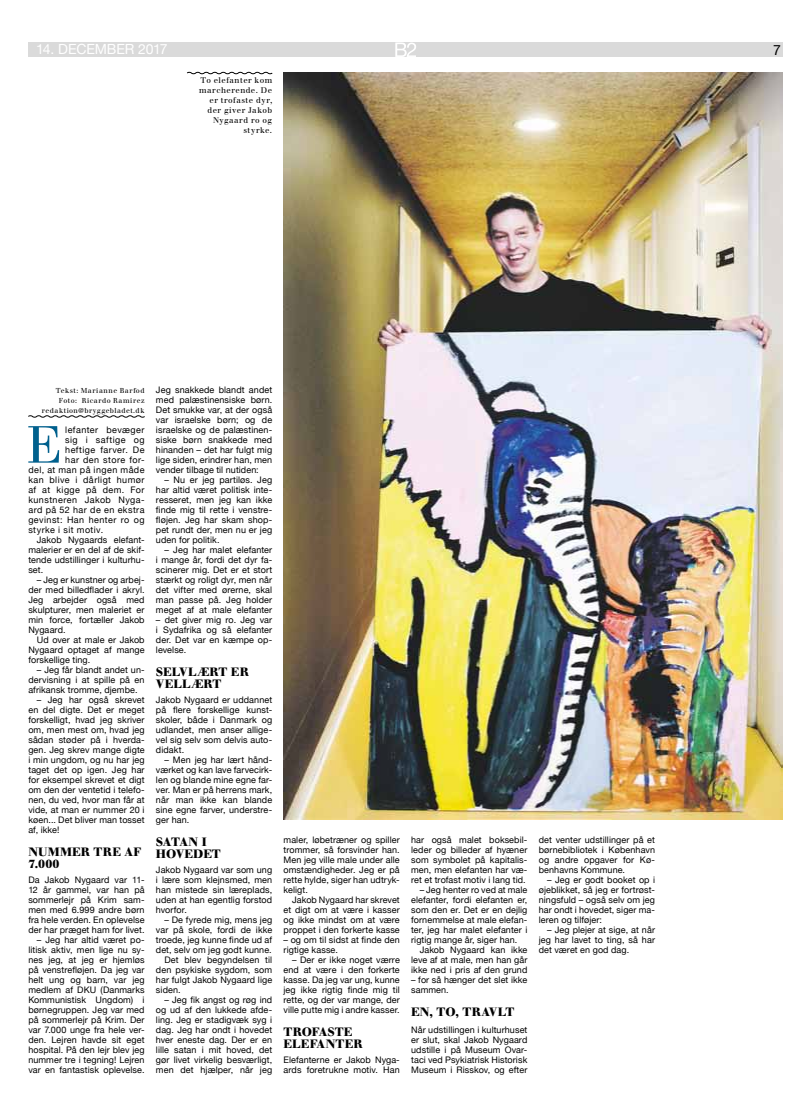
<style>
.page{position:relative;width:811px;height:1120px;background:#fff}
.page>*{position:absolute;margin:0;border:0;box-sizing:border-box;transform-origin:0 0}
.t1{font:50.5px "Walbaum S Si";color:#00608d}
.t2{font:14px "Helvetica Neue";letter-spacing:-.02em;color:#fff}
.t3{font:14px "Helvetica Neue";color:#000}
.t4{font:700 12px/12px "Walbaum";letter-spacing:.02em;color:#000}
.t5{font:700 12px/12px "Walbaum";letter-spacing:-.01em;color:#000}
.t6{font:9px/10px "Helvetica Neue";letter-spacing:.01em;color:#000;text-align:justify}
.t7{font:9px "Helvetica Neue";letter-spacing:.05em;color:#000}
.t8{font:8px/10px "Walbaum S Si";letter-spacing:.055em;color:#000;text-align:right}
.t9{font:7px/10px "Walbaum S Si";letter-spacing:.07em;color:#000;text-align:right}
</style>
<div class="page">
<div style="left:28px;top:43px;width:755px;height:14px;background:#dadada"></div>
<svg style="left:395px;top:43px;width:21px;height:14px"></svg>
<svg style="left:28px;top:415px;width:117px;height:3px"></svg>
<img style="left:283px;top:72px;width:499px;height:748px">
<svg style="left:187px;top:71px;width:86px;height:4px"></svg>
<h2 class="t2" style="left:36px;top:37px;width:133px">14. DECember 2017</h2>
<h2 class="t3" style="left:773px;top:38px;width:9px">7</h2>
<p class="t8" style="left:199px;top:75px;width:75px">To elefanter kom marcherende. De er trofaste dyr, der giver Jakob<br>Nygaard ro og styrke.</p>
<p class="t9" style="left:42px;top:385px;width:104px">Tekst: Marianne Barfod<br>Foto: Ricardo Ramirez redaktion@bryggebladet.dk</p>
<h1 class="t1" style="left:27px;top:414px;width:37px">E</h1>
<p class="t7" style="left:65px;top:422px;width:81px">lefanter bevæger</p>
<p class="t7" style="left:65px;top:432px;width:81px">sig i saftige og</p>
<p class="t7" style="left:65px;top:442px;width:81px">heftige farver. De</p>
<p class="t7" style="left:65px;top:452px;width:81px">har den store for-</p>
<p class="t7" style="left:28px;top:462px;width:118px">del, at man på ingen måde</p>
<p class="t7" style="left:28px;top:472px;width:118px">kan blive i dårligt humør</p>
<p class="t7" style="left:28px;top:482px;width:118px">af at kigge på dem. For</p>
<p class="t7" style="left:28px;top:492px;width:118px">kunstneren Jakob Nyga-</p>
<p class="t7" style="left:28px;top:502px;width:118px">ard på 52 har de en ekstra</p>
<p class="t7" style="left:28px;top:512px;width:118px">gevinst: Han henter ro og</p>
<p class="t7" style="left:28px;top:522px;width:76px">styrke i sit motiv.</p>
<p class="t6" style="left:37px;top:534px;width:109px">Jakob Nygaards elefant-</p>
<p class="t6" style="left:28px;top:544px;width:118px">malerier er en del af de skif-</p>
<p class="t6" style="left:28px;top:554px;width:118px">tende udstillinger i kulturhu-</p>
<p class="t6" style="left:28px;top:564px;width:16px">set.</p>
<p class="t6" style="left:28px;top:574px;width:118px;text-indent:8px">– Jeg er kunstner og arbej&shy;der med billedflader i akryl.<br>Jeg arbejder også med skulpturer, men maleriet er min force, fortæller Jakob Nygaard.</p>
<p class="t6" style="left:28px;top:634px;width:118px;text-indent:9px">Ud over at male er Jakob Nygaard optaget af mange forskellige ting.</p>
<p class="t6" style="left:28px;top:664px;width:118px;text-indent:8px">– Jeg får blandt andet un&shy;dervisning i at spille på en afrikansk tromme, djembe.</p>
<p class="t6" style="left:28px;top:694px;width:118px;text-indent:9px">– Jeg har også skrevet en del digte. Det er meget forskelligt, hvad jeg skriver om, men mest om, hvad jeg sådan støder på i hverda&shy;gen. Jeg skrev mange digte i min ungdom, og nu har jeg taget det op igen. Jeg har for eksempel skrevet et digt om den der ventetid i telefo&shy;nen, du ved, hvor man får at vide, at man er nummer 20 i køen... Det bliver man tosset af, ikke!</p>
<h3 class="t4" style="left:28px;top:846px;width:114px">NUMMER TRE AF<br>7.000</h3>
<p class="t6" style="left:28px;top:874px;width:118px">Da Jakob Nygaard var 11- 12 år gammel, var han på sommerlejr på Krim sam&shy;men med 6.999 andre børn fra hele verden. En oplevelse der har præget ham for livet.</p>
<p class="t6" style="left:28px;top:934px;width:118px;text-indent:8px">– Jeg har altid været po&shy;litisk aktiv, men lige nu sy&shy;nes jeg, at jeg er hjemløs på venstrefløjen. Da jeg var helt ung og barn, var jeg medlem af DKU (Danmarks Kommunistisk Ungdom) i børnegruppen. Jeg var med på sommerlejr på Krim. Der var 7.000 unge fra hele ver&shy;den. Lejren havde sit eget hospital. På den lejr blev jeg nummer tre i tegning! Lejren var en fantastisk oplevelse.</p>
<p class="t6" style="left:156px;top:384px;width:118px">Jeg snakkede blandt andet med palæstinensiske børn.<br>Det smukke var, at der også var israelske børn; og de israelske og de palæstinen&shy;siske børn snakkede med hinanden – det har fulgt mig lige siden, erindrer han, men vender tilbage til nutiden:</p>
<p class="t6" style="left:156px;top:474px;width:118px;text-indent:9px">– Nu er jeg partiløs. Jeg har altid været politisk inte&shy;resseret, men jeg kan ikke finde mig til rette i venstre&shy;fløjen. Jeg har skam shop&shy;pet rundt der, men nu er jeg uden for politik.</p>
<p class="t6" style="left:156px;top:544px;width:118px;text-indent:9px">– Jeg har malet elefanter i mange år, fordi det dyr fa&shy;scinerer mig. Det er et stort stærkt og roligt dyr, men når det vifter med ørerne, skal man passe på. Jeg holder meget af at male elefanter</p>
<p class="t6" style="left:156px;top:614px;width:118px">– det giver mig ro. Jeg var i Sydafrika og så elefanter der. Det var en kæmpe op&shy;levelse.</p>
<h3 class="t4" style="left:156px;top:666px;width:94px">SELVLÆRT ER<br>VELLÆRT</h3>
<p class="t6" style="left:156px;top:694px;width:118px">Jakob Nygaard er uddannet på flere forskellige kunst&shy;skoler, både i Danmark og udlandet, men anser allige&shy;vel sig selv som delvis auto&shy;didakt.</p>
<p class="t6" style="left:156px;top:754px;width:118px;text-indent:8px">– Men jeg har lært hånd&shy;værket og kan lave farvecirk&shy;len og blande mine egne far&shy;ver. M an er på herrens mark, når man ikke kan blande sine egne farver, understre&shy;ger han.</p>
<h3 class="t5" style="left:156px;top:836px;width:66px">SATAN I<br>HOVEDET</h3>
<p class="t6" style="left:156px;top:864px;width:118px">Jakob Nygaard var som ung i lære som klejnsmed, men han mistede sin læreplads, uden at han egentlig forstod hvorfor.</p>
<p class="t6" style="left:164px;top:914px;width:109px">– De fyrede mig, mens jeg</p>
<p class="t6" style="left:156px;top:924px;width:118px">var på skole, fordi de ikke</p>
<p class="t6" style="left:156px;top:934px;width:118px">troede, jeg kunne finde ud af</p>
<p class="t6" style="left:156px;top:944px;width:117px">det, selv om jeg godt kunne.</p>
<p class="t6" style="left:164px;top:954px;width:109px">Det blev begyndelsen til</p>
<p class="t6" style="left:156px;top:964px;width:118px">den psykiske sygdom, som</p>
<p class="t6" style="left:156px;top:974px;width:118px">har fulgt Jakob Nygaard lige</p>
<p class="t6" style="left:156px;top:984px;width:26px">siden.</p>
<p class="t6" style="left:156px;top:994px;width:118px;text-indent:9px">– Jeg fik angst og røg ind og ud af den lukkede afde&shy;ling. Jeg er stadigvæk syg i dag. Jeg har ondt i hovedet hver eneste dag. Der er en lille satan i mit hoved, det gør livet virkelig besværligt, men det hjælper, når jeg</p>
<p class="t6" style="left:283px;top:834px;width:118px">maler, løbetræner og spiller trommer, så forsvinder han.<br>Men jeg ville male under alle omstændigheder. Jeg er på rette hylde, siger han udtryk&shy;keligt.</p>
<p class="t6" style="left:283px;top:894px;width:118px;text-indent:9px">Jakob Nygaard har skrevet et digt om at være i kasser og ikke mindst om at være proppet i den forkerte kasse</p>
<p class="t6" style="left:283px;top:934px;width:118px">– og om til sidst at finde den rigtige kasse.</p>
<p class="t6" style="left:283px;top:954px;width:118px;text-indent:9px">– Der er ikke noget værre end at være i den forkerte kasse. Da jeg var ung, kunne jeg ikke rigtig finde mig til rette, og der var mange, der ville putte mig i andre kasser.</p>
<h3 class="t4" style="left:283px;top:1026px;width:81px">TROFASTE<br>ELEFANTER</h3>
<p class="t6" style="left:283px;top:1054px;width:118px">Elefanterne er Jakob Nyga&shy;ards foretrukne motiv. Han</p>
<p class="t6" style="left:411px;top:834px;width:118px">har også malet boksebil&shy;leder og billeder af hyæner som symbolet på kapitalis&shy;men, men elefanten har væ&shy;ret et trofast motiv i lang tid.</p>
<p class="t6" style="left:411px;top:884px;width:118px;text-indent:9px">– Jeg henter ro ved at male elefanter, fordi elefanten er, som den er. Det er en dejlig fornemmelse at male elefan&shy;ter, jeg har malet elefanter i rigtig mange år, siger han.</p>
<p class="t6" style="left:411px;top:944px;width:118px;text-indent:9px">Jakob Nygaard kan ikke leve af at male, men han går ikke ned i pris af den grund</p>
<p class="t6" style="left:411px;top:974px;width:118px">– for så hænger det slet ikke sammen.</p>
<h3 class="t4" style="left:411px;top:1006px;width:105px">EN, TO, TRAVLT</h3>
<p class="t6" style="left:411px;top:1024px;width:118px">Når udstillingen i kulturhuset er slut, skal Jakob Nygaard udstille i på M useum Ovar&shy;taci ved Psykiatrisk Historisk M useum i Risskov, og efter</p>
<p class="t6" style="left:539px;top:834px;width:118px">det venter udstillinger på et børnebibliotek i København og andre opgaver for Kø&shy;benhavns Kommune.</p>
<p class="t6" style="left:539px;top:874px;width:118px;text-indent:9px">– Jeg er godt booket op i øjeblikket, så jeg er fortrøst&shy;ningsfuld – også selv om jeg har ondt i hovedet, siger ma&shy;leren og tilføjer:</p>
<p class="t6" style="left:539px;top:924px;width:118px;text-indent:9px">– Jeg plejer at sige, at når jeg har lavet to ting, så har det været en god dag.</p>
</div>
